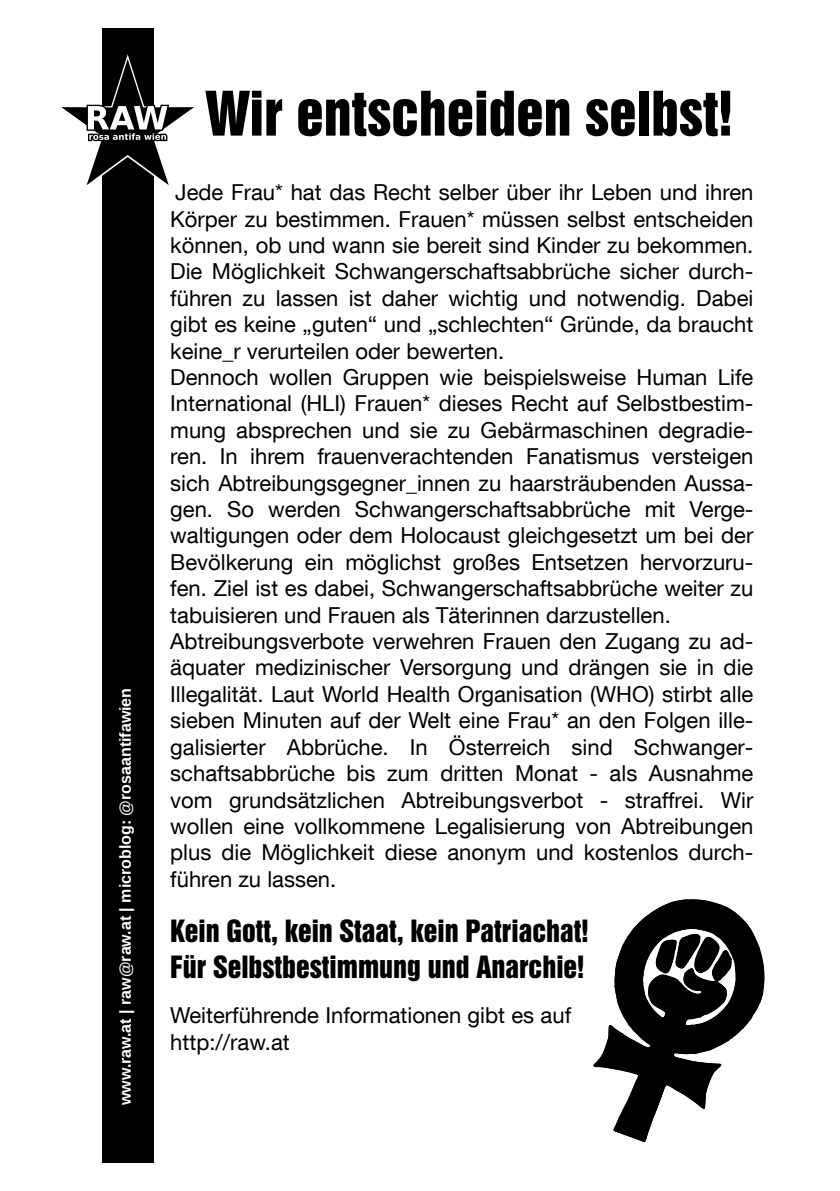
<style>
.page{position:relative;width:840px;height:1191px;background:#fff}
.page>*{position:absolute;margin:0;border:0;box-sizing:border-box;transform-origin:0 0}
.t1{font:56px "Swiss 921 BT Regular A";color:#000}
.t2{font:28px/36px "Swiss 921 BT Regular A";color:#000}
.t3{font:22px/26.4px "Helvetica Neue LT Com";color:#000}
.t4{font:700 16px "Liberation Sans";color:#fff}
</style>
<div class="page">
<div style="left:102px;top:28px;width:51px;height:1134px;background:#000"></div>
<svg style="left:61px;top:54px;width:133px;height:135px"></svg>
<svg style="left:593px;top:899px;width:172px;height:244px;fill:#000"></svg>
<p class="t4" style="left:116px;top:1105px;width:419px;rotate:-90deg">www.raw.at | raw@raw.at | microblog: @rosaantifawien</p>
<h1 class="t1" style="left:205px;top:77px;width:528px">Wir entscheiden selbst!</h1>
<p class="t3" style="left:170px;top:182px;width:584px">Jede Frau* hat das Recht selber über ihr Leben und ihren Körper zu bestimmen. Frauen* müssen selbst entscheiden können, ob und wann sie bereit sind Kinder zu bekommen.<br>Die Möglichkeit Schwangerschaftsabbrüche sicher durch&shy;führen zu lassen ist daher wichtig und notwendig. Dabei gibt es keine „guten“ und „schlechten“ Gründe, da braucht keine_r verurteilen oder bewerten.<br>Dennoch wollen Gruppen wie beispielsweise Human Life International (HLI) Frauen* dieses Recht auf Selbstbestim&shy;mung absprechen und sie zu Gebärmaschinen degradie&shy;ren. In ihrem frauenverachtenden Fanatismus versteigen sich Abtreibungsgegner_innen zu haarsträubenden Aussa&shy;gen. So werden Schwangerschaftsabbrüche mit Verge&shy;waltigungen oder dem Holocaust gleichgesetzt um bei der Bevölkerung ein möglichst großes Entsetzen hervorzuru&shy;fen. Ziel ist es dabei, Schwangerschaftsabbrüche weiter zu tabuisieren und Frauen als Täterinnen darzustellen.<br>Abtreibungsverbote verwehren Frauen den Zugang zu ad&shy;äquater medizinischer Versorgung und drängen sie in die Illegalität. Laut World Health Organisation (WHO) stirbt alle sieben Minuten auf der Welt eine Frau* an den Folgen ille&shy;galisierter Abbrüche. In Österreich sind Schwanger&shy;schaftsabbrüche bis zum dritten Monat - als Ausnahme vom grundsätzlichen Abtreibungsverbot - straffrei. Wir wollen eine vollkommene Legalisierung von Abtreibungen plus die Möglichkeit diese anonym und kostenlos durch&shy;führen zu lassen.</p>
<p class="t2" style="left:170px;top:912px;width:419px">Kein Gott, kein Staat, kein Patriachat!<br>Für Selbstbestimmung und Anarchie!</p>
<p class="t3" style="left:170px;top:1005px;width:402px">Weiterführende Informationen gibt es auf http://raw.at</p>
</div>
